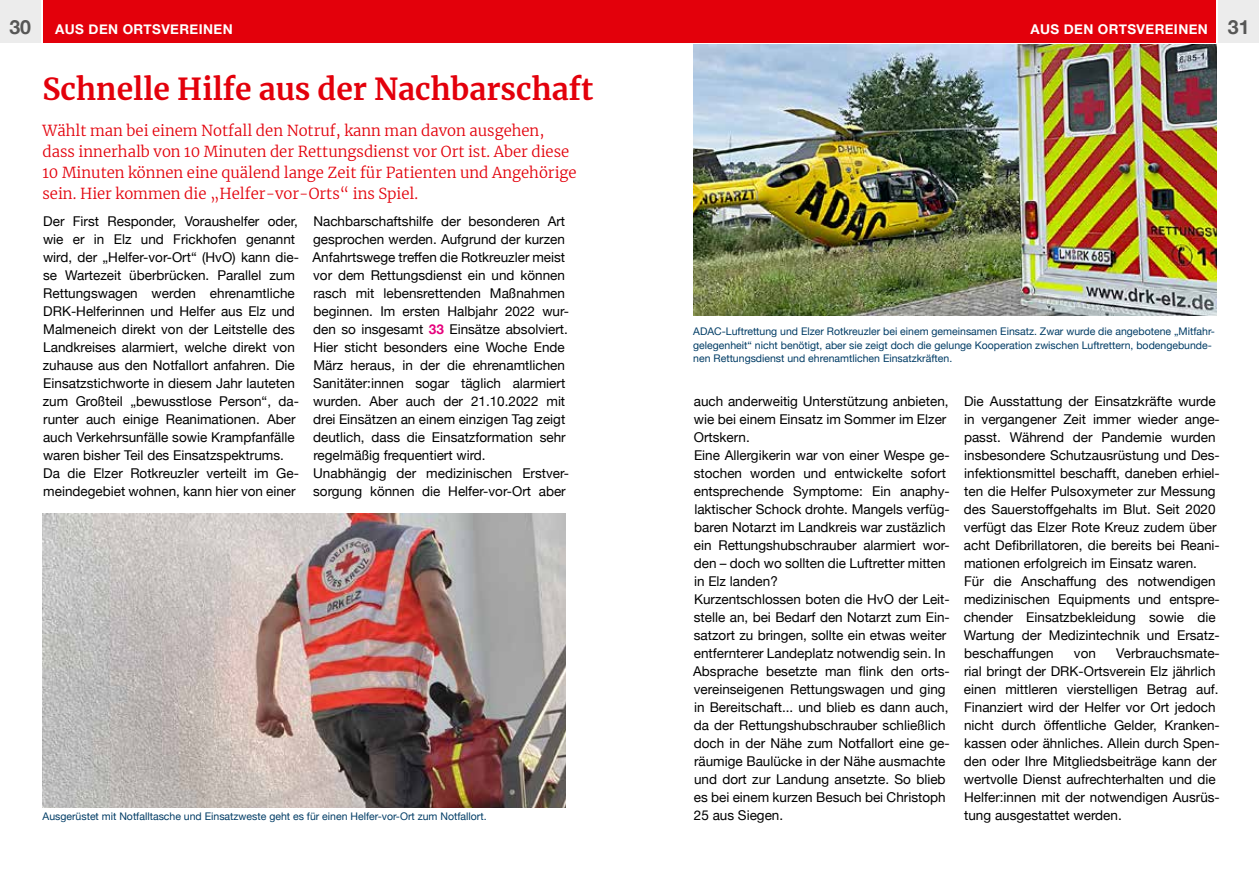
<style>
.page{position:relative;width:1259px;height:893px;background:#fff}
.page>*{position:absolute;margin:0;border:0;box-sizing:border-box;transform-origin:0 0}
.t1{font:700 30px "Merriweather";color:#e3000b}
.t2{font:700 19.5px "Helvetica Neue";color:#565655}
.t3{font:300 15px/21px "Merriweather";color:#e3000b}
.t4{font:13.5px/18px "Helvetica Neue";color:#000}
.t5{font:700 13.5px "Helvetica Neue";letter-spacing:.03em;color:#fff}
.t6{font:10.5px/13.5px "Helvetica Neue";color:#003c65}
.s1{font-size:19.5px;color:#565655}
.s2{font-weight:700;color:#e5007c}
</style>
<div class="page">
<div style="left:43px;top:0;width:586px;height:43px;background:#e3000b"></div>
<div style="left:629px;top:0;width:587px;height:43px;background:#e3000b"></div>
<div style="left:0;top:0;width:40px;height:43px;background:#ececec"></div>
<div style="left:1218px;top:0;width:41px;height:43px;background:#ececec"></div>
<img style="left:43px;top:514px;width:523px;height:293px">
<img style="left:693px;top:45px;width:523px;height:271px">
<h2 class="t2" style="left:9px;top:12px;width:23px">30</h2>
<p class="t5" style="left:55px;top:19px;width:179px">AUS DEN ORTSVEREINEN</p>
<p class="t5" style="left:1030px;top:19px;width:221px">AUS DEN ORTSVEREINEN <span class="s1">31</span></p>
<h1 class="t1" style="left:43px;top:68px;width:552px">Schnelle Hilfe aus der Nachbarschaft</h1>
<p class="t3" style="left:43px;top:119px;width:535px">Wählt man bei einem Notfall den Notruf, kann man davon ausgehen, dass innerhalb von 10 Minuten der Rettungsdienst vor Ort ist. Aber diese 10 Minuten können eine quälend lange Zeit für Patienten und Angehörige sein. Hier kommen die „Helfer-vor-Orts“ ins Spiel.</p>
<p class="t4" style="left:43px;top:213px;width:258px">Der First Responder, Voraushelfer oder, wie er in Elz und Frickhofen genannt wird, der „Helfer-vor-Ort“ (HvO) kann die&shy;se Wartezeit überbrücken. Parallel zum Rettungswagen werden ehrenamtliche DRK-Helferinnen und Helfer aus Elz und Malmeneich direkt von der Leitstelle des Landkreises alarmiert, welche direkt von zuhause aus den Notfallort anfahren. Die Einsatzstichworte in diesem Jahr lauteten zum Großteil „bewusstlose Person“, da&shy;runter auch einige Reanimationen. Aber auch Verkehrsunfälle sowie Krampfanfälle waren bisher Teil des Einsatzspektrums.<br>Da die Elzer Rotkreuzler verteilt im Ge&shy;meindegebiet wohnen, kann hier von einer</p>
<p class="t4" style="left:312px;top:213px;width:258px">Nachbarschaftshilfe der besonderen Art gesprochen werden. Aufgrund der kurzen Anfahrtswege treffen die Rotkreuzler meist vor dem Rettungsdienst ein und können rasch mit lebensrettenden Maßnahmen beginnen. Im ersten Halbjahr 2022 wur&shy;den so insgesamt <span class="s2">33</span> Einsätze absolviert.<br>Hier sticht besonders eine Woche Ende März heraus, in der die ehrenamtlichen Sanitäter:innen sogar täglich alarmiert wurden. Aber auch der 21.10.2022 mit drei Einsätzen an einem einzigen Tag zeigt deutlich, dass die Einsatzformation sehr regelmäßig frequentiert wird.<br>Unabhängig der medizinischen Erstver&shy;sorgung können die Helfer-vor-Ort aber</p>
<p class="t6" style="left:43px;top:810px;width:445px">Ausgerüstet mit Notfalltasche und Einsatzweste geht es für einen Helfer-vor-Ort zum Notfallort.</p>
<p class="t6" style="left:693px;top:325px;width:523px">ADAC-Luftrettung und Elzer Rotkreuzler bei einem gemeinsamen Einsatz. Zwar wurde die angebotene „Mitfahr&shy;gelegenheit“ nicht benötigt, aber sie zeigt doch die gelunge Kooperation zwischen Luftrettern, bodengebunde&shy;nen Rettungsdienst und ehrenamtlichen Einsatzkräften.</p>
<p class="t4" style="left:693px;top:393px;width:258px">auch anderweitig Unterstützung anbieten, wie bei einem Einsatz im Sommer im Elzer Ortskern.<br>Eine Allergikerin war von einer Wespe ge&shy;stochen worden und entwickelte sofort entsprechende Symptome: Ein anaphy&shy;laktischer Schock drohte. Mangels verfüg&shy;baren Notarzt im Landkreis war zustäzlich ein Rettungshubschrauber alarmiert wor&shy;den – doch wo sollten die Luftretter mitten in Elz landen?<br>Kurzentschlossen boten die HvO der Leit&shy;stelle an, bei Bedarf den Notarzt zum Ein&shy;satzort zu bringen, sollte ein etwas weiter entfernterer Landeplatz notwendig sein. In Absprache besetzte man flink den orts&shy;vereinseigenen Rettungswagen und ging in Bereitschaft... und blieb es dann auch, da der Rettungshubschrauber schließlich doch in der Nähe zum Notfallort eine ge&shy;räumige Baulücke in der Nähe ausmachte und dort zur Landung ansetzte. So blieb es bei einem kurzen Besuch bei Christoph 25 aus Siegen.</p>
<p class="t4" style="left:964px;top:393px;width:257px">Die Ausstattung der Einsatzkräfte wurde in vergangener Zeit immer wieder ange&shy;passt. Während der Pandemie wurden insbesondere Schutzausrüstung und Des&shy;infektionsmittel beschafft, daneben erhiel&shy;ten die Helfer Pulsoxymeter zur Messung des Sauerstoffgehalts im Blut. Seit 2020 verfügt das Elzer Rote Kreuz zudem über acht Defibrillatoren, die bereits bei Reani&shy;mationen erfolgreich im Einsatz waren.<br>Für die Anschaffung des notwendigen medizinischen Equipments und entspre&shy;chender Einsatzbekleidung sowie die Wartung der Medizintechnik und Ersatz&shy;beschaffungen</p>
<p class="t4" style="left:964px;top:645px;width:257px;text-indent:152px">Verbrauchsmate&shy;rial bringt der DRK-Ortsverein Elz jährlich einen mittleren vierstelligen Betrag auf.<br>Finanziert wird der Helfer vor Ort jedoch nicht durch öffentliche Gelder, Kranken&shy;kassen oder ähnliches. Allein durch Spen&shy;den oder Ihre Mitgliedsbeiträge kann der wertvolle Dienst aufrechterhalten und die Helfer:innen mit der notwendigen Ausrüs&shy;tung ausgestattet werden.</p>
<p class="t4" style="left:1074px;top:645px;width:24px">von</p>
</div>
